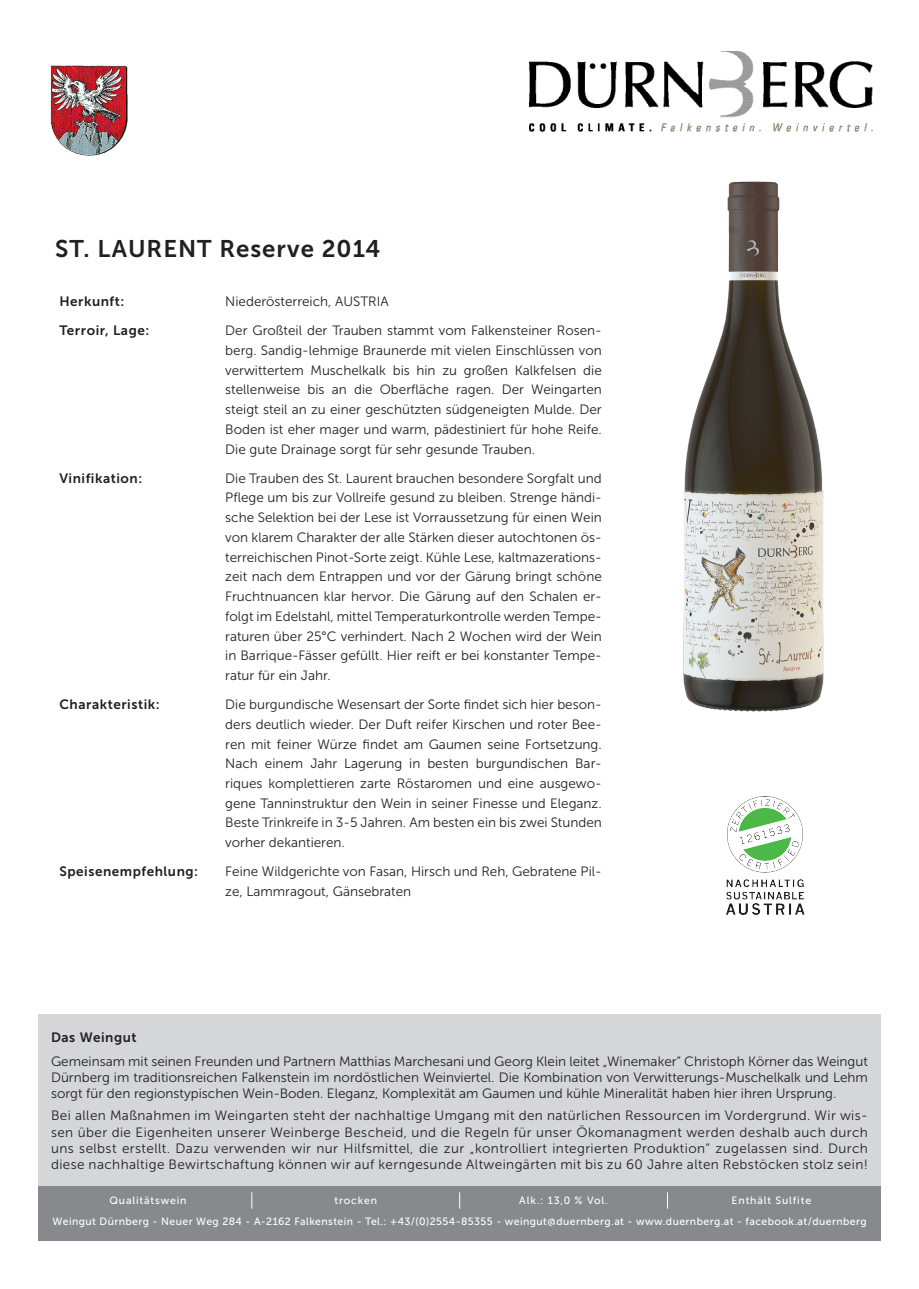
<style>
.page{position:relative;width:919px;height:1289px;background:#fff}
.page>*{position:absolute;margin:0;border:0;box-sizing:border-box;transform-origin:0 0}
.t1{font:24px "Museo Sans 700";letter-spacing:.04em;color:#231f20}
.t2{font:13.5px/19.8px "Museo Sans 300";color:#231f20;text-align:justify}
.t3{font:13.5px "Museo Sans 700";letter-spacing:.04em;color:#231f20}
.t4{font:10.5px "Museo Sans 500";letter-spacing:.04em;color:#fff}
.t5{font:10.5px "Museo Sans 500";letter-spacing:.08em;color:#fff}
</style>
<div class="page">
<img style="left:529px;top:51px;width:343px;height:80px">
<div style="left:38px;top:1014px;width:842px;height:171px;background:#d5d6d8"></div>
<img style="left:50px;top:63px;width:78px;height:93px">
<img style="left:726px;top:796px;width:79px;height:119px">
<img style="left:683px;top:181px;width:141px;height:531px">
<div style="left:38px;top:1185px;width:842px;height:55px;background:#87898c"></div>
<svg style="left:251px;top:1192px;width:1px;height:16px"></svg>
<svg style="left:459px;top:1192px;width:1px;height:16px"></svg>
<svg style="left:667px;top:1192px;width:1px;height:16px"></svg>
<p class="t1" style="left:55px;top:236px;width:327px">ST. LAURENT Reserve 2014</p>
<p class="t3" style="left:59px;top:294px;width:66px">Herkunft:</p>
<p class="t2" style="left:225px;top:291px;width:165px">Niederösterreich, AUSTRIA</p>
<p class="t3" style="left:59px;top:323px;width:91px">Terroir, Lage:</p>
<p class="t2" style="left:225px;top:321px;width:378px">Der Großteil der Trauben stammt vom Falkensteiner Rosen&shy;berg. Sandig-lehmige Braunerde mit vielen Einschlüssen von verwittertem Muschelkalk bis hin zu großen Kalkfelsen die stellenweise bis an die Oberfläche ragen. Der Weingarten steigt steil an zu einer geschützten südgeneigten Mulde. Der Boden ist eher mager und warm, pädestiniert für hohe Reife.<br>Die gute Drainage sorgt für sehr gesunde Trauben.</p>
<p class="t3" style="left:59px;top:470px;width:84px">Vinifikation:</p>
<p class="t2" style="left:225px;top:468px;width:378px">Die Trauben des St. Laurent brauchen besondere Sorgfalt und Pflege um bis zur Vollreife gesund zu bleiben. Strenge händi&shy;sche Selektion bei der Lese ist Vorraussetzung für einen Wein von klarem Charakter der alle Stärken dieser autochtonen ös&shy;terreichischen Pinot-Sorte zeigt. Kühle Lese, kaltmazerations&shy;zeit nach dem Entrappen und vor der Gärung bringt schöne Fruchtnuancen klar hervor. Die Gärung auf den Schalen er&shy;folgt im Edelstahl, mittel Temperaturkontrolle werden Tempe&shy;raturen über 25°C verhindert. Nach 2 Wochen wird der Wein in Barrique-Fässer gefüllt. Hier reift er bei konstanter Tempe&shy;ratur für ein Jahr.</p>
<p class="t3" style="left:59px;top:697px;width:102px">Charakteristik:</p>
<p class="t2" style="left:225px;top:694px;width:378px">Die burgundische Wesensart der Sorte findet sich hier beson&shy;ders deutlich wieder. Der Duft reifer Kirschen und roter Bee&shy;ren mit feiner Würze findet am Gaumen seine Fortsetzung.<br>Nach einem Jahr Lagerung in besten burgundischen Bar&shy;riques komplettieren zarte Röstaromen und eine ausgewo&shy;gene Tanninstruktur den Wein in seiner Finesse und Eleganz.<br>Beste Trinkreife in 3-5 Jahren. Am besten ein bis zwei Stunden vorher dekantieren.</p>
<p class="t3" style="left:59px;top:864px;width:140px">Speisenempfehlung:</p>
<p class="t2" style="left:225px;top:861px;width:378px">Feine Wildgerichte von Fasan, Hirsch und Reh, Gebratene Pil&shy;ze, Lammragout, Gänsebraten</p>
<p class="t3" style="left:51px;top:1029px;width:87px">Das Weingut</p>
<p class="t2" style="left:51px;top:1052px;width:818px;line-height:16.2px">Gemeinsam mit seinen Freunden und Partnern Matthias Marchesani und Georg Klein leitet „Winemaker“ Christoph Körner das Weingut Dürnberg im traditionsreichen Falkenstein im nordöstlichen Weinviertel. Die Kombination von Verwitterungs-Muschelkalk und Lehm sorgt für den regionstypischen Wein-Boden. Eleganz, Komplexität am Gaumen und kühle Mineralität haben hier ihren Ursprung.</p>
<p class="t2" style="left:51px;top:1107px;width:818px;line-height:16.2px">Bei allen Maßnahmen im Weingarten steht der nachhaltige Umgang mit den natürlichen Ressourcen im Vordergrund. Wir wis&shy;sen über die Eigenheiten unserer Weinberge Bescheid, und die Regeln für unser Ökomanagment werden deshalb auch durch uns selbst erstellt. Dazu verwenden wir nur Hilfsmittel, die zur „kontrolliert integrierten Produktion“ zugelassen sind. Durch diese nachhaltige Bewirtschaftung können wir auf kerngesunde Altweingärten mit bis zu 60 Jahre alten Rebstöcken stolz sein!</p>
<p class="t5" style="left:109px;top:1194px;width:79px">Qualitätswein</p>
<p class="t5" style="left:334px;top:1194px;width:44px">trocken</p>
<p class="t4" style="left:519px;top:1194px;width:90px">Alk.: 13,0 % Vol.</p>
<p class="t5" style="left:731px;top:1194px;width:81px">Enthält Sulfite</p>
<p class="t4" style="left:53px;top:1215px;width:815px">Weingut Dürnberg - Neuer Weg 284 - A-2162 Falkenstein - Tel.: +43/(0)2554-85355 - weingut@duernberg.at - www.duernberg.at - facebook.at/duernberg</p>
</div>
